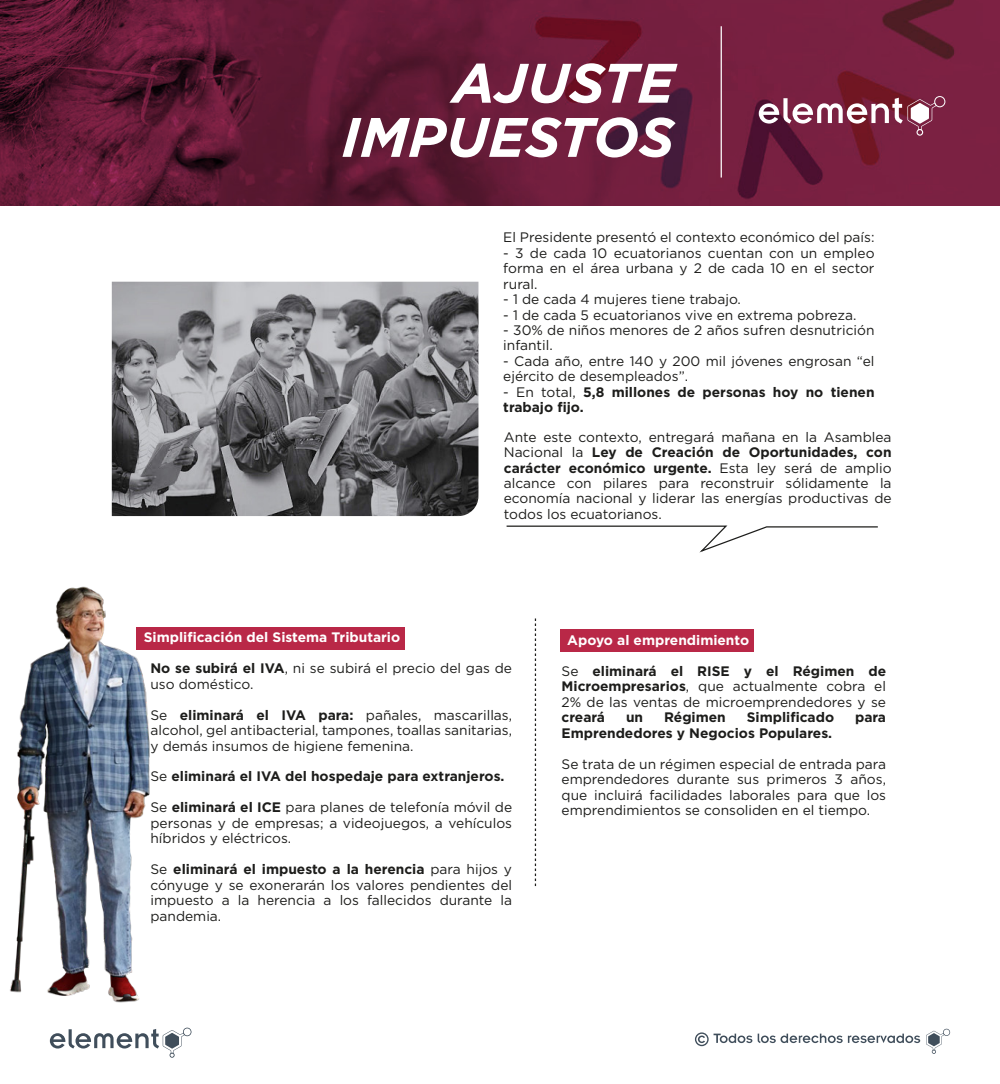
<style>
.page{position:relative;width:1000px;height:1084px;background:#fff}
.page>*{position:absolute;margin:0;border:0;box-sizing:border-box;transform-origin:0 0}
.t1{font:italic 700 55.5px/54.1px "Gotham";color:#fff;text-align:right}
.t2{font:13.75px/15.5px "Gotham";color:#1d1d1b;text-align:justify}
.t3{font:700 13.75px/15.5px "Gotham";color:#1d1d1b}
.t4{font:700 13.75px "Gotham";color:#fff}
.s1{font-weight:400}
.s2{font-weight:700}
</style>
<div class="page">
<svg style="left:0;top:0;width:1000px;height:205px;background:#671b38"></svg>
<svg style="left:759px;top:96px;width:186px;height:40px"></svg>
<hr style="left:721px;top:26px;width:1px;height:152px;background:#fff">
<svg style="left:758px;top:1033px;width:162px;height:10px"></svg>
<svg style="left:695px;top:1032px;width:57px;height:14px"></svg>
<svg style="left:926px;top:1029px;width:24px;height:25px"></svg>
<svg style="left:50px;top:1027px;width:142px;height:30px"></svg>
<img style="left:112px;top:282px;width:366px;height:234px">
<svg style="left:506px;top:525px;width:372px;height:28px"></svg>
<div style="left:137px;top:627px;width:268px;height:22px;background:#b92847"></div>
<div style="left:560px;top:630px;width:194px;height:22px;background:#b92847"></div>
<svg style="left:535px;top:618px;width:1px;height:269px"></svg>
<img style="left:10px;top:586px;width:149px;height:417px">
<h1 class="t1" style="left:341px;top:56px;width:334px">AJUSTE<br>IMPUESTOS</h1>
<p class="t2" style="left:503px;top:229px;width:373px">El Presidente presentó el contexto económico del país:</p>
<p class="t2" style="left:503px;top:245px;width:373px">- 3 de cada 10 ecuatorianos cuentan con un empleo forma en el área urbana y 2 de cada 10 en el sector rural.</p>
<p class="t2" style="left:503px;top:291px;width:239px">- 1 de cada 4 mujeres tiene trabajo.</p>
<p class="t2" style="left:503px;top:307px;width:355px">- 1 de cada 5 ecuatorianos vive en extrema pobreza.</p>
<p class="t2" style="left:503px;top:322px;width:373px">- 30% de niños menores de 2 años sufren desnutrición infantil.</p>
<p class="t2" style="left:503px;top:353px;width:373px">- Cada año, entre 140 y 200 mil jóvenes engrosan “el ejército de desempleados”.</p>
<p class="t3" style="left:503px;top:384px;width:373px"><span class="s1">- En total,</span> 5,8 millones de personas hoy no tienen trabajo fijo.</p>
<p class="t4" style="left:144px;top:628px;width:258px">Simplificación del Sistema Tributario</p>
<p class="t2" style="left:504px;top:429px;width:389px">Ante este contexto, entregará mañana en la Asamblea Nacional la <span class="s2">Ley de Creación de Oportunidades, con carácter económico urgente.</span> Esta ley será de amplio alcance con pilares para reconstruir sólidamente la economía nacional y liderar las energías productivas de todos los ecuatorianos.</p>
<p class="t4" style="left:567px;top:631px;width:183px">Apoyo al emprendimiento</p>
<p class="t2" style="left:150px;top:660px;width:363px"><span class="s2">No se subirá el IVA</span>, ni se subirá el precio del gas de uso doméstico.</p>
<p class="t2" style="left:150px;top:707px;width:363px">Se <span class="s2">eliminará el IVA para:</span> pañales, mascarillas, alcohol, gel antibacterial, tampones, toallas sanitarias, y demás insumos de higiene femenina.</p>
<p class="t3" style="left:150px;top:769px;width:356px"><span class="s1">Se</span> eliminará el IVA del hospedaje para extranjeros.</p>
<p class="t2" style="left:150px;top:799px;width:363px">Se <span class="s2">eliminará el ICE</span> para planes de telefonía móvil de personas y de empresas; a videojuegos, a vehículos híbridos y eléctricos.</p>
<p class="t2" style="left:150px;top:861px;width:363px">Se <span class="s2">eliminará el impuesto a la herencia</span> para hijos y cónyuge y se exonerarán los valores pendientes del impuesto a la herencia a los fallecidos durante la pandemia.</p>
<p class="t2" style="left:562px;top:663px;width:326px">Se <span class="s2">eliminará el RISE y el Régimen de Microempresarios</span>, que actualmente cobra el 2% de las ventas de microemprendedores y se</p>
<p class="t3" style="left:562px;top:709px;width:45px">creará</p>
<p class="t3" style="left:626px;top:709px;width:19px">un</p>
<p class="t3" style="left:664px;top:709px;width:63px">Régimen</p>
<p class="t3" style="left:747px;top:709px;width:89px">Simplificado</p>
<p class="t3" style="left:855px;top:709px;width:32px">para</p>
<p class="t3" style="left:562px;top:725px;width:272px">Emprendedores y Negocios Populares.</p>
<p class="t2" style="left:562px;top:756px;width:326px">Se trata de un régimen especial de entrada para emprendedores durante sus primeros 3 años, que incluirá facilidades laborales para que los emprendimientos se consoliden en el tiempo.</p>
</div>
